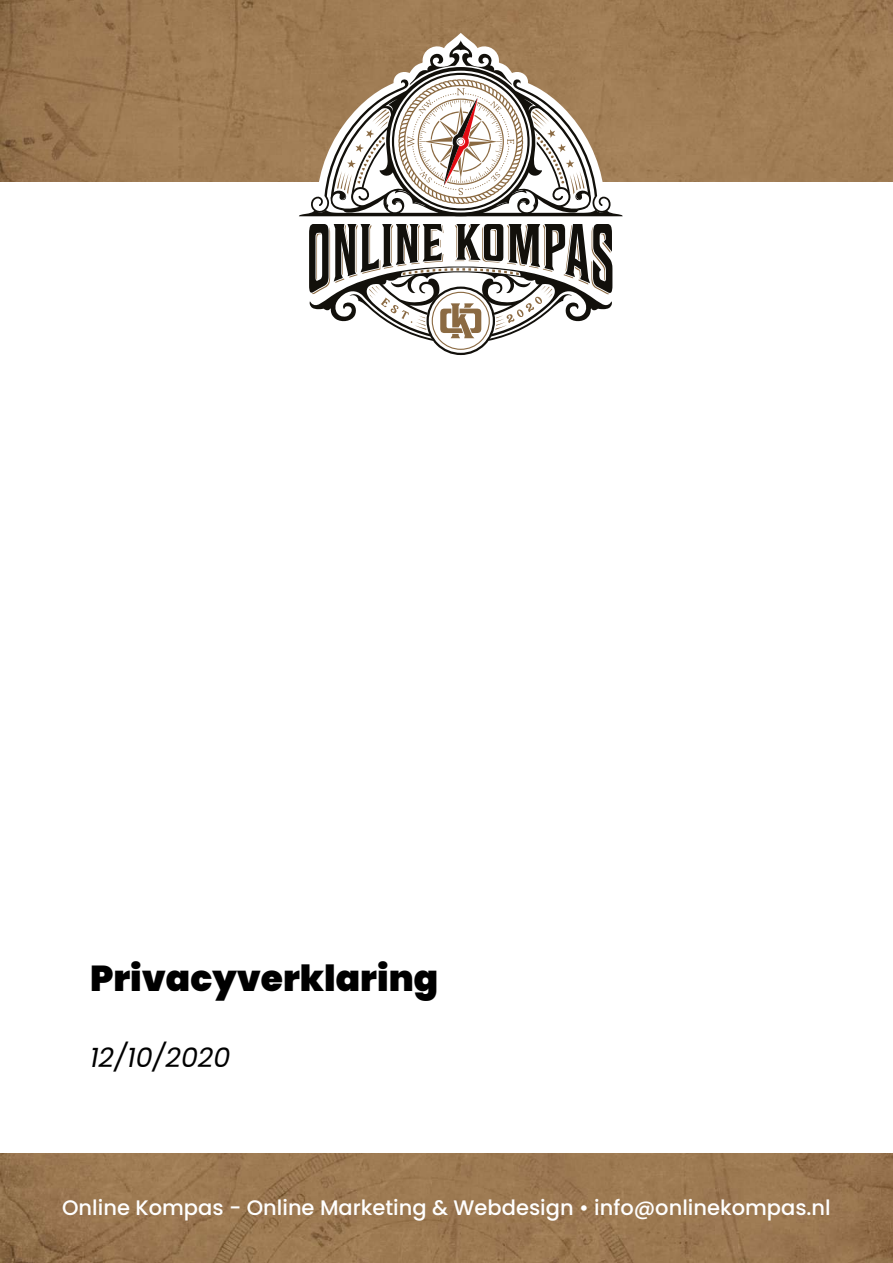
<style>
.page{position:relative;width:893px;height:1263px;background:#fff}
.page>*{position:absolute;margin:0;border:0;box-sizing:border-box;transform-origin:0 0}
.t1{font:900 36px "Poppins";color:#000}
.t2{font:italic 27px "Poppins";color:#000}
.t3{font:500 21px "Poppins";color:#fff}
</style>
<div class="page">
<img style="left:0;top:1153px;width:893px;height:110px">
<img style="left:0;top:0;width:893px;height:181px">
<svg style="left:292px;top:33px;width:338px;height:323px"></svg>
<svg style="left:311px;top:40px;width:300px;height:27px;fill:#a07d55"></svg>
<svg style="left:309px;top:218px;width:303px;height:6px"></svg>
<svg style="left:309px;top:224px;width:303px;height:131px"></svg>
<svg style="left:299px;top:67px;width:324px;height:151px"></svg>
<h1 class="t1" style="left:90px;top:958px;width:350px">Privacyverklaring</h1>
<p class="t2" style="left:90px;top:1042px;width:142px">12/10/2020</p>
<p class="t3" style="left:62px;top:1195px;width:770px">Online Kompas - Online Marketing &amp; Webdesign • info@onlinekompas.nl</p>
</div>
